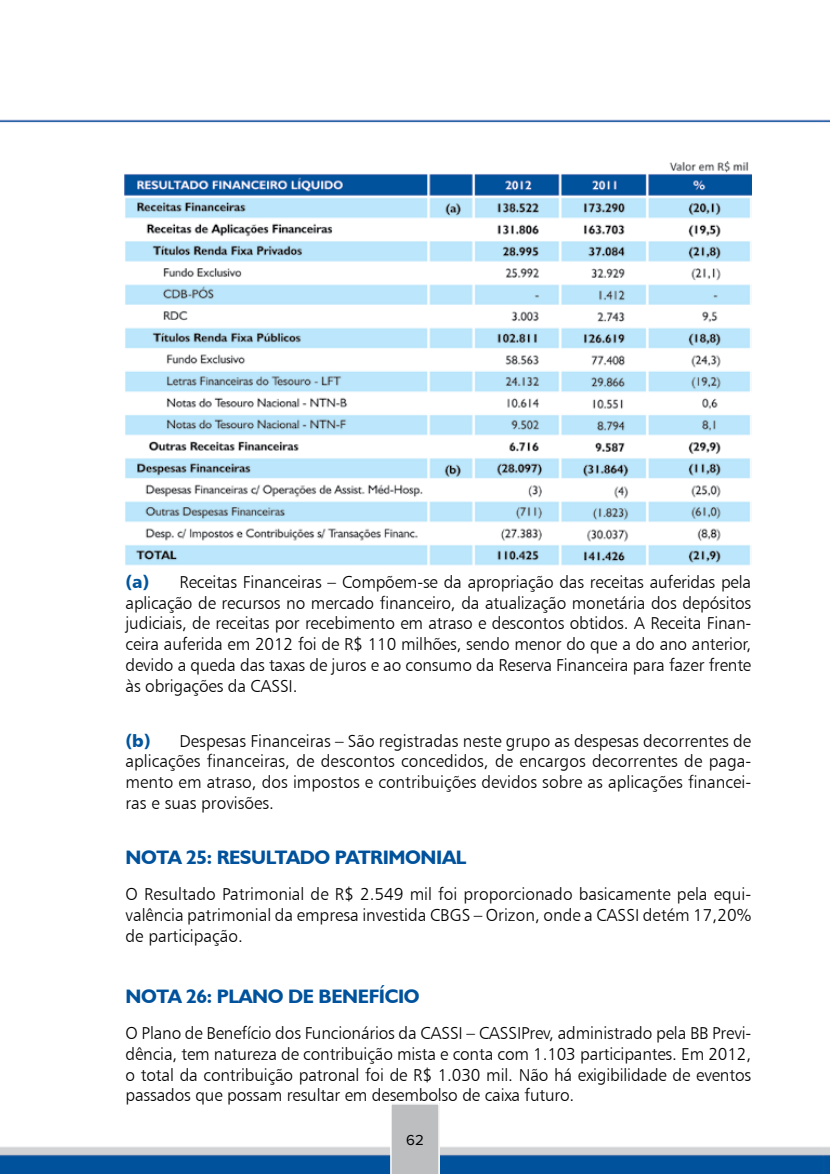
<style>
.page{position:relative;width:830px;height:1174px;background:#fff}
.page>*{position:absolute;margin:0;border:0;box-sizing:border-box;transform-origin:0 0}
.t1{font:700 19.5px "Humanist 521 BT";letter-spacing:-.02em;color:#00529c}
.t2{font:17.25px/20.7px "Humanist 777 BT Light B";color:#000;text-align:justify}
.t3{font:15px "Proxima Nova";color:#000}
.s1{font-family:"Humanist 777 BT Black B";color:#00559d}
</style>
<div class="page">
<img style="left:0;top:119px;width:829px;height:1055px">
<svg style="left:390px;top:1103px;width:49px;height:71px;background:#c0c2c4"></svg>
<img style="left:123px;top:162px;width:627px;height:409px">
<p class="t2" style="left:125px;top:571px;width:627px"><span class="s1">(a)</span> Receitas Financeiras – Compõem-se da apropriação das receitas auferidas pela aplicação de recursos no mercado financeiro, da atualização monetária dos depósitos judiciais, de receitas por recebimento em atraso e descontos obtidos. A Receita Finan&shy;ceira auferida em 2012 foi de R$ 110 milhões, sendo menor do que a do ano anterior, devido a queda das taxas de juros e ao consumo da Reserva Financeira para fazer frente às obrigações da CASSI.</p>
<p class="t2" style="left:125px;top:730px;width:627px"><span class="s1">(b)</span> Despesas Financeiras – São registradas neste grupo as despesas decorrentes de aplicações financeiras, de descontos concedidos, de encargos decorrentes de paga&shy;mento em atraso, dos impostos e contribuições devidos sobre as aplicações financei&shy;ras e suas provisões.</p>
<p class="t1" style="left:125px;top:845px;width:342px">NOTA 25: RESULTADO PATRIMONIAL</p>
<p class="t2" style="left:125px;top:884px;width:627px">O Resultado Patrimonial de R$ 2.549 mil foi proporcionado basicamente pela equi&shy;valência patrimonial da empresa investida CBGS – Orizon, onde a CASSI detém 17,20% de participação.</p>
<p class="t1" style="left:125px;top:983px;width:295px">NOTA 26: PLANO DE BENEFÍCIO</p>
<p class="t2" style="left:125px;top:1022px;width:627px">O Plano de Benefício dos Funcionários da CASSI – CASSIPrev, administrado pela BB Previ&shy;dência, tem natureza de contribuição mista e conta com 1.103 participantes. Em 2012, o total da contribuição patronal foi de R$ 1.030 mil. Não há exigibilidade de eventos passados que possam resultar em desembolso de caixa futuro.</p>
<p class="t3" style="left:406px;top:1133px;width:19px">62</p>
</div>
